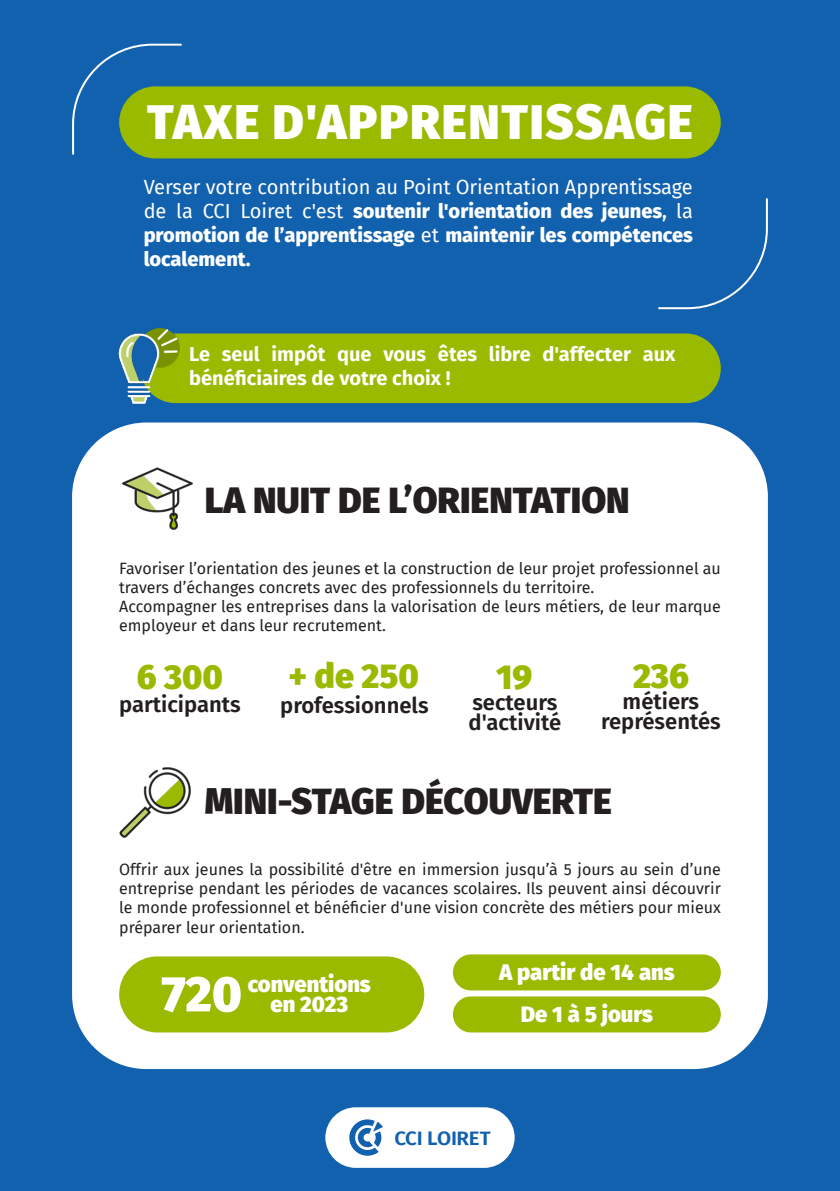
<style>
.page{position:relative;width:840px;height:1191px;background:#fff}
.page>*{position:absolute;margin:0;border:0;box-sizing:border-box;transform-origin:0 0}
.t1{font:900 50px "Fira Sans";color:#fff}
.t2{font:900 48px "Fira Sans";letter-spacing:.035em;color:#fff}
.t3{font:900 36px "Fira Sans";color:#231f20}
.t4{font:900 34px "Fira Sans";color:#9aba00}
.t5{font:600 22px/20px "Fira Sans";color:#231f20}
.t6{font:900 22px "Fira Sans";color:#fff}
.t7{font:800 20px/24px "Fira Sans";color:#fff;text-align:justify}
.t8{font:700 20px/24px "Fira Sans";color:#fff}
.t9{font:600 19.4px "Fira Sans";letter-spacing:-.015em;color:#1161af;scale:1.05 1}
.t10{font:16px/19.2px "Fira Sans";color:#231f20}
.s1{font-weight:400}
.s2{font-weight:500}
</style>
<div class="page">
<div style="left:0;top:0;width:839px;height:1191px;background:#1161af"></div>
<div style="left:120px;top:87px;width:599px;height:70px;background:#9aba00;border-radius:35px"></div>
<div style="left:119px;top:86px;width:601px;height:72px;border:2px solid #9aba00;border-radius:35px"></div>
<div style="left:84px;top:434px;width:671px;height:623px;background:#fff;border-radius:62px"></div>
<div style="left:72px;top:422px;width:695px;height:647px;border:24px solid #fff;border-radius:62px"></div>
<div style="left:120px;top:957px;width:303px;height:74px;background:#9aba00;border-radius:37px"></div>
<div style="left:119px;top:956px;width:305px;height:76px;border:2px solid #9aba00;border-radius:37px"></div>
<div style="left:453px;top:955px;width:266px;height:34px;background:#9aba00;border-radius:17px"></div>
<div style="left:452px;top:954px;width:268px;height:36px;border:2px solid #9aba00;border-radius:17px"></div>
<div style="left:453px;top:997px;width:266px;height:34px;background:#9aba00;border-radius:17px"></div>
<div style="left:452px;top:996px;width:268px;height:36px;border:2px solid #9aba00;border-radius:17px"></div>
<img style="left:120px;top:767px;width:71px;height:71px">
<img style="left:121px;top:467px;width:72px;height:63px">
<div style="left:325px;top:1107px;width:189px;height:60px;background:#fff;border-radius:30px"></div>
<svg style="left:349px;top:1119px;width:34px;height:36px"></svg>
<svg style="left:658px;top:198px;width:110px;height:112px"></svg>
<svg style="left:72px;top:43px;width:111px;height:113px"></svg>
<div style="left:140px;top:333px;width:580px;height:70px;background:#9aba00;border-radius:35px"></div>
<img style="left:118px;top:328px;width:66px;height:76px">
<p class="t2" style="left:147px;top:79px;width:547px">TAXE D'APPRENTISSAGE</p>
<p class="t7" style="left:144px;top:174px;width:550px"><span class="s1">Verser votre contribution au Point Orientation Apprentissage de la CCI Loiret c'est</span> soutenir l'orientation des jeunes<span class="s2">,</span> <span class="s1">la </span>promotion de l’apprentissage <span class="s1">et</span> maintenir les compétences localement.</p>
<p class="t8" style="left:189px;top:341px;width:487px">Le seul impôt que vous êtes libre d'affecter aux bénéficiaires de votre choix !</p>
<p class="t3" style="left:204px;top:468px;width:426px">LA NUIT DE L’ORIENTATION</p>
<p class="t10" style="left:119px;top:558px;width:603px">Favoriser l’orientation des jeunes et la construction de leur projet professionnel au travers d’échanges concrets avec des professionnels du territoire.</p>
<p class="t10" style="left:119px;top:596px;width:602px">Accompagner les entreprises dans la valorisation de leurs métiers, de leur marque employeur et dans leur recrutement.</p>
<p class="t4" style="left:137px;top:646px;width:88px">6 300</p>
<p class="t5" style="left:119px;top:693px;width:123px">participants</p>
<p class="t4" style="left:288px;top:646px;width:132px">+ de 250</p>
<p class="t5" style="left:280px;top:693px;width:150px">professionnels</p>
<p class="t4" style="left:496px;top:646px;width:38px">19</p>
<p class="t5" style="left:468px;top:691px;width:94px">secteurs d'activité</p>
<p class="t4" style="left:632px;top:646px;width:57px">236</p>
<p class="t5" style="left:622px;top:689px;width:78px">métiers</p>
<p class="t5" style="left:600px;top:709px;width:121px">représentés</p>
<p class="t3" style="left:204px;top:769px;width:408px">MINI-STAGE DÉCOUVERTE</p>
<p class="t10" style="left:119px;top:859px;width:603px;text-align:justify">Offrir aux jeunes la possibilité d'être en immersion jusqu’à 5 jours au sein d’une entreprise pendant les périodes de vacances scolaires. Ils peuvent ainsi découvrir le monde professionnel et bénéficier d'une vision concrète des métiers pour mieux préparer leur orientation.</p>
<p class="t6" style="left:247px;top:965px;width:124px">conventions</p>
<p class="t1" style="left:161px;top:949px;width:82px">720</p>
<p class="t6" style="left:270px;top:985px;width:79px">en 2023</p>
<p class="t6" style="left:499px;top:952px;width:177px">A partir de 14 ans</p>
<p class="t6" style="left:520px;top:994px;width:134px">De 1 à 5 jours</p>
<p class="t9" style="left:394px;top:1121px;width:93px">CCI LOIRET</p>
</div>
